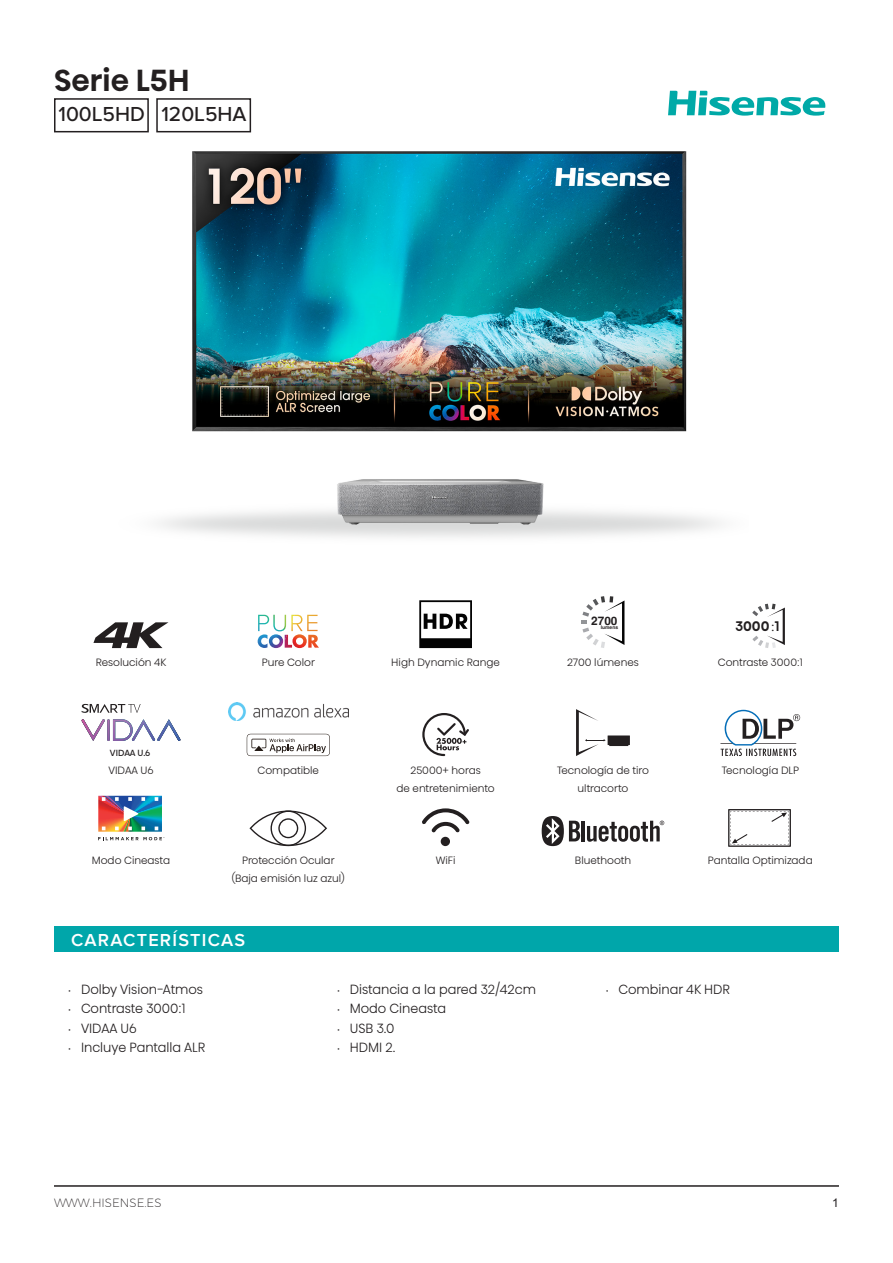
<style>
.page{position:relative;width:893px;height:1263px;background:#fff}
.page>*{position:absolute;margin:0;border:0;box-sizing:border-box;transform-origin:0 0}
.t1{font:500 30px "Hisense Alfabet";color:#231f20}
.t2{font:500 21px "Proxima Nova";color:#231f20}
.Encabezados{font:600 18px "Proxima Nova";letter-spacing:.07em;color:#fff}
.t3{font:500 13.65px "Hisense Sans Alfabet";color:#231f20}
.t4{font:300 13.2px "Hisense Alfabet";color:#231f20}
.t5{font:200 12px "Montserrat";color:#231f20}
.t6{font:12px "Arial";color:#231f20}
.t7{font:700 11.85px "Helvetica";color:#231f20}
.Encabezados-2{font:300 10.5px "Hisense Alfabet";color:#231f20}
.t8{font:8.7px "Hisense Alfabet";color:#231f20}
.t9{font:700 4.95px "Helvetica";color:#231f20}
.s1{font-family:"Adobe Song Std";font-weight:300}
.s2{font-family:"Minion Pro";font-weight:400}
</style>
<div class="page">
<hr style="left:54px;top:1185px;width:785px;height:2px;background:#231f20">
<div style="left:54px;top:98px;width:95px;height:34px;border:2px solid #231f20"></div>
<div style="left:156px;top:98px;width:95px;height:34px;border:2px solid #231f20"></div>
<svg style="left:728px;top:809px;width:63px;height:38px"></svg>
<svg style="left:702px;top:91px;width:124px;height:25px"></svg>
<svg style="left:93px;top:622px;width:75px;height:26px"></svg>
<img style="left:258px;top:615px;width:27px;height:33px">
<img style="left:285px;top:615px;width:34px;height:33px">
<svg style="left:419px;top:600px;width:53px;height:48px"></svg>
<svg style="left:581px;top:596px;width:43px;height:52px"></svg>
<svg style="left:752px;top:604px;width:33px;height:44px"></svg>
<img style="left:82px;top:719px;width:98px;height:22px">
<svg style="left:82px;top:704px;width:59px;height:9px"></svg>
<img style="left:228px;top:703px;width:120px;height:17px">
<svg style="left:247px;top:734px;width:83px;height:22px"></svg>
<svg style="left:422px;top:713px;width:47px;height:43px"></svg>
<div style="left:608px;top:735px;width:22px;height:10px;background:#231f20"></div>
<hr style="left:609px;top:743px;width:19px;height:3px;background:#231f20">
<svg style="left:576px;top:709px;width:30px;height:47px"></svg>
<svg style="left:720px;top:710px;width:80px;height:46px"></svg>
<svg style="left:98px;top:796px;width:66px;height:44px"></svg>
<svg style="left:249px;top:810px;width:78px;height:36px"></svg>
<div style="left:441px;top:837px;width:9px;height:9px;background:#231f20;border-radius:50%"></div>
<svg style="left:422px;top:808px;width:47px;height:24px"></svg>
<hr style="left:582px;top:821px;width:3px;height:20px;background:#231f20">
<svg style="left:542px;top:816px;width:38px;height:30px"></svg>
<svg style="left:587px;top:821px;width:77px;height:21px"></svg>
<div style="left:54px;top:926px;width:785px;height:25px;background:#00a6aa"></div>
<img style="left:176px;top:90px;width:526px;height:451px">
<p class="t1" style="left:54px;top:59px;width:137px">Serie L5H</p>
<p class="t2" style="left:58px;top:102px;width:88px">100L5HD</p>
<p class="t2" style="left:161px;top:102px;width:87px">120L5HA</p>
<p class="t7" style="left:591px;top:613px;width:28px">2700</p>
<p class="t9" style="left:601px;top:625px;width:19px">lumens</p>
<h3 class="t3" style="left:735px;top:616px;width:49px">3000<span class="s1">：</span>1</h3>
<p class="Encabezados-2" style="left:96px;top:653px;width:72px">Resolución 4K</p>
<p class="Encabezados-2" style="left:262px;top:653px;width:55px">Pure Color</p>
<p class="Encabezados-2" style="left:391px;top:653px;width:110px">High Dynamic Range</p>
<p class="Encabezados-2" style="left:567px;top:653px;width:73px">2700 lúmenes</p>
<p class="Encabezados-2" style="left:718px;top:653px;width:86px">Contraste 3000:1</p>
<p class="t8" style="left:110px;top:746px;width:42px">VIDAA U.6</p>
<p class="Encabezados-2" style="left:108px;top:761px;width:47px">VIDAA U6</p>
<p class="Encabezados-2" style="left:258px;top:761px;width:63px">Compatible</p>
<p class="Encabezados-2" style="left:410px;top:761px;width:72px">25000+ horas</p>
<p class="Encabezados-2" style="left:396px;top:779px;width:100px">de entretenimiento</p>
<p class="Encabezados-2" style="left:557px;top:761px;width:93px">Tecnología de tiro</p>
<p class="Encabezados-2" style="left:577px;top:779px;width:52px">ultracorto</p>
<p class="Encabezados-2" style="left:722px;top:761px;width:79px">Tecnología DLP</p>
<p class="Encabezados-2" style="left:92px;top:851px;width:80px">Modo Cineasta</p>
<p class="Encabezados-2" style="left:242px;top:851px;width:94px">Protección Ocular</p>
<p class="Encabezados-2" style="left:232px;top:869px;width:114px">(Baja emisión luz azul)</p>
<p class="Encabezados-2" style="left:436px;top:851px;width:21px">WiFi</p>
<p class="Encabezados-2" style="left:575px;top:851px;width:58px">Bluethooth</p>
<p class="Encabezados-2" style="left:708px;top:851px;width:106px">Pantalla Optimizada</p>
<p class="Encabezados" style="left:71px;top:931px;width:176px">CARACTERÍSTICAS</p>
<p class="t4" style="left:68px;top:977px;width:136px"><span class="s2">∙</span> Dolby Vision-Atmos</p>
<p class="t4" style="left:68px;top:996px;width:119px"><span class="s2">∙</span> Contraste 3000:1</p>
<p class="t4" style="left:68px;top:1016px;width:70px"><span class="s2">∙</span> VIDAA U6</p>
<p class="t4" style="left:68px;top:1035px;width:139px"><span class="s2">∙</span> Incluye Pantalla ALR</p>
<p class="t4" style="left:337px;top:977px;width:201px"><span class="s2">∙</span> Distancia a la pared 32/42cm</p>
<p class="t4" style="left:337px;top:996px;width:111px"><span class="s2">∙</span> Modo Cineasta</p>
<p class="t4" style="left:337px;top:1016px;width:59px"><span class="s2">∙</span> USB 3.0</p>
<p class="t4" style="left:337px;top:1035px;width:60px"><span class="s2">∙</span> HDMI 2.</p>
<p class="t4" style="left:606px;top:977px;width:126px"><span class="s2">∙</span> Combinar 4K HDR</p>
<p class="t5" style="left:54px;top:1195px;width:109px">WWW.HISENSE.ES</p>
<p class="t6" style="left:832px;top:1194px;width:8px">1</p>
</div>
